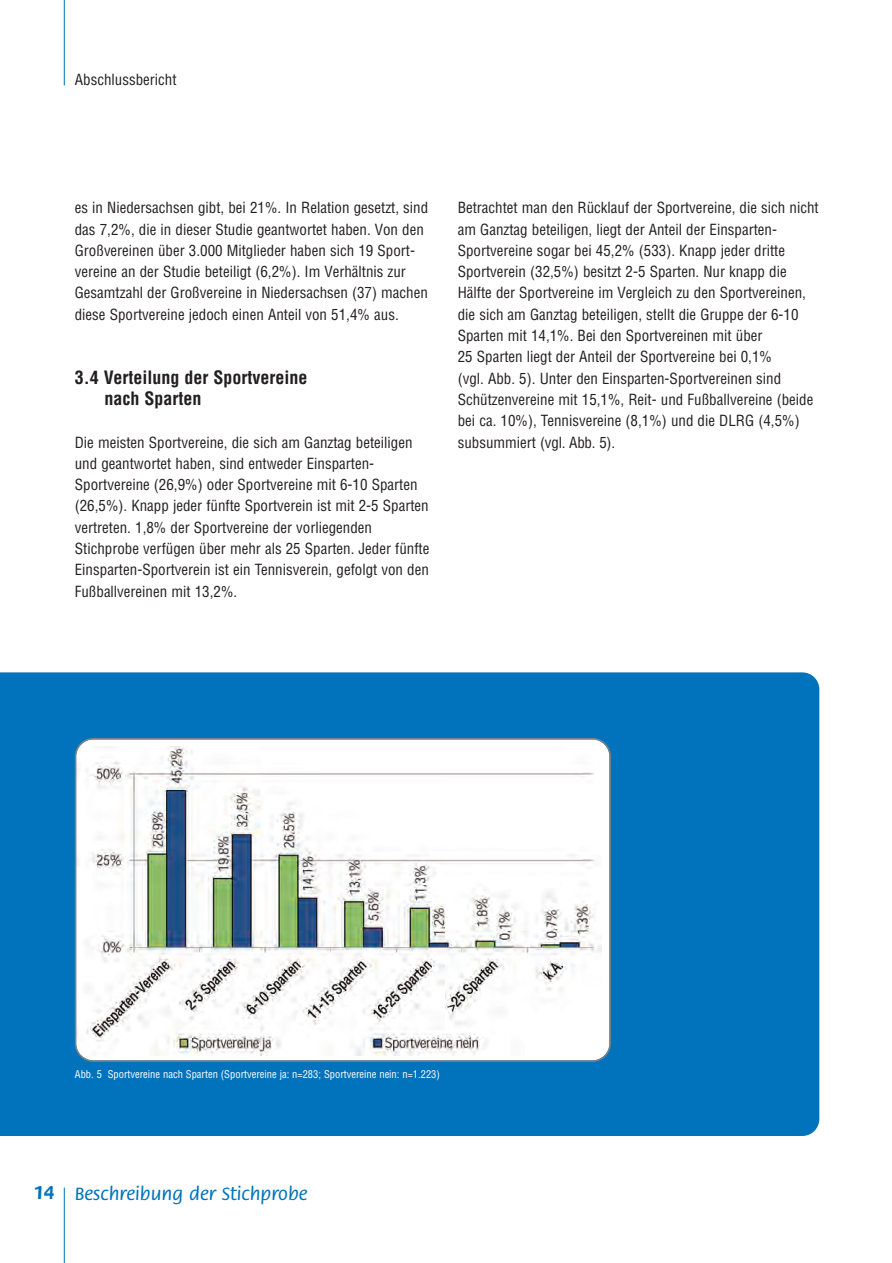
<style>
.page{position:relative;width:892px;height:1263px;background:#fff}
.page>*{position:absolute;margin:0;border:0;box-sizing:border-box;transform-origin:0 0}
.t1{font:500 19.5px "Flora";color:#0073bc}
.t2{font:700 condensed 18px/21.3px "Helvetica Com";color:#231f20}
.t3{font:condensed 15px/21.3px "Helvetica";color:#231f20}
.t4{font:condensed 10.5px "Helvetica";color:#fff}
.s1{font-weight:700}
</style>
<div class="page">
<hr style="left:64px;top:0;width:1px;height:85px;background:#0073bc">
<hr style="left:64px;top:1187px;width:1px;height:76px;background:#0073bc">
<div style="left:0;top:672px;width:819px;height:464px;background:#0073bc"></div>
<svg style="left:75px;top:738px;width:536px;height:324px"></svg>
<p class="t3" style="left:75px;top:70px;width:103px">Abschlussbericht</p>
<p class="t3" style="left:75px;top:198px;width:355px">es in Niedersachsen gibt, bei 21%. In Relation gesetzt, sind das 7,2%, die in dieser Studie geantwortet haben. Von den Großvereinen über 3.000 Mitglieder haben sich 19 Sport&shy;vereine an der Studie beteiligt (6,2%). Im Verhältnis zur Gesamtzahl der Großvereine in Niedersachsen (37) machen diese Sportvereine jedoch einen Anteil von 51,4% aus.</p>
<p class="t2" style="left:105px;top:366px;width:204px;text-indent:-30px">3.4 Verteilung der Sportvereine nach Sparten</p>
<p class="t3" style="left:75px;top:433px;width:356px">Die meisten Sportvereine, die sich am Ganztag beteiligen und geantwortet haben, sind entweder Einsparten-Sportvereine (26,9%) oder Sportvereine mit 6-10 Sparten (26,5%). Knapp jeder fünfte Sportverein ist mit 2-5 Sparten vertreten. 1,8% der Sportvereine der vorliegenden Stichprobe verfügen über mehr als 25 Sparten. Jeder fünfte Einsparten-Sportverein ist ein Tennisverein, gefolgt von den Fußballvereinen mit 13,2%.</p>
<p class="t3" style="left:457px;top:198px;width:362px">Betrachtet man den Rücklauf der Sportvereine, die sich nicht am Ganztag beteiligen, liegt der Anteil der Einsparten-Sportvereine sogar bei 45,2% (533). Knapp jeder dritte Sportverein (32,5%) besitzt 2-5 Sparten. Nur knapp die Hälfte der Sportvereine im Vergleich zu den Sportvereinen, die sich am Ganztag beteiligen, stellt die Gruppe der 6-10<br>Sparten mit 14,1%. Bei den Sportvereinen mit über<br>25 Sparten liegt der Anteil der Sportvereine bei 0,1%<br>(vgl. Abb. 5). Unter den Einsparten-Sportvereinen sind Schützenvereine mit 15,1%, Reit- und Fußballvereine (beide bei ca. 10%), Tennisvereine (8,1%) und die DLRG (4,5%) subsummiert (vgl. Abb. 5).</p>
<p class="t4" style="left:75px;top:1070px;width:367px">Abb. 5 Sportvereine nach Sparten (Sportvereine ja: n=283; Sportvereine nein: n=1.223)</p>
<h1 class="t1" style="left:34px;top:1185px;width:275px"><span class="s1">14</span> Beschreibung der Stichprobe</h1>
</div>
